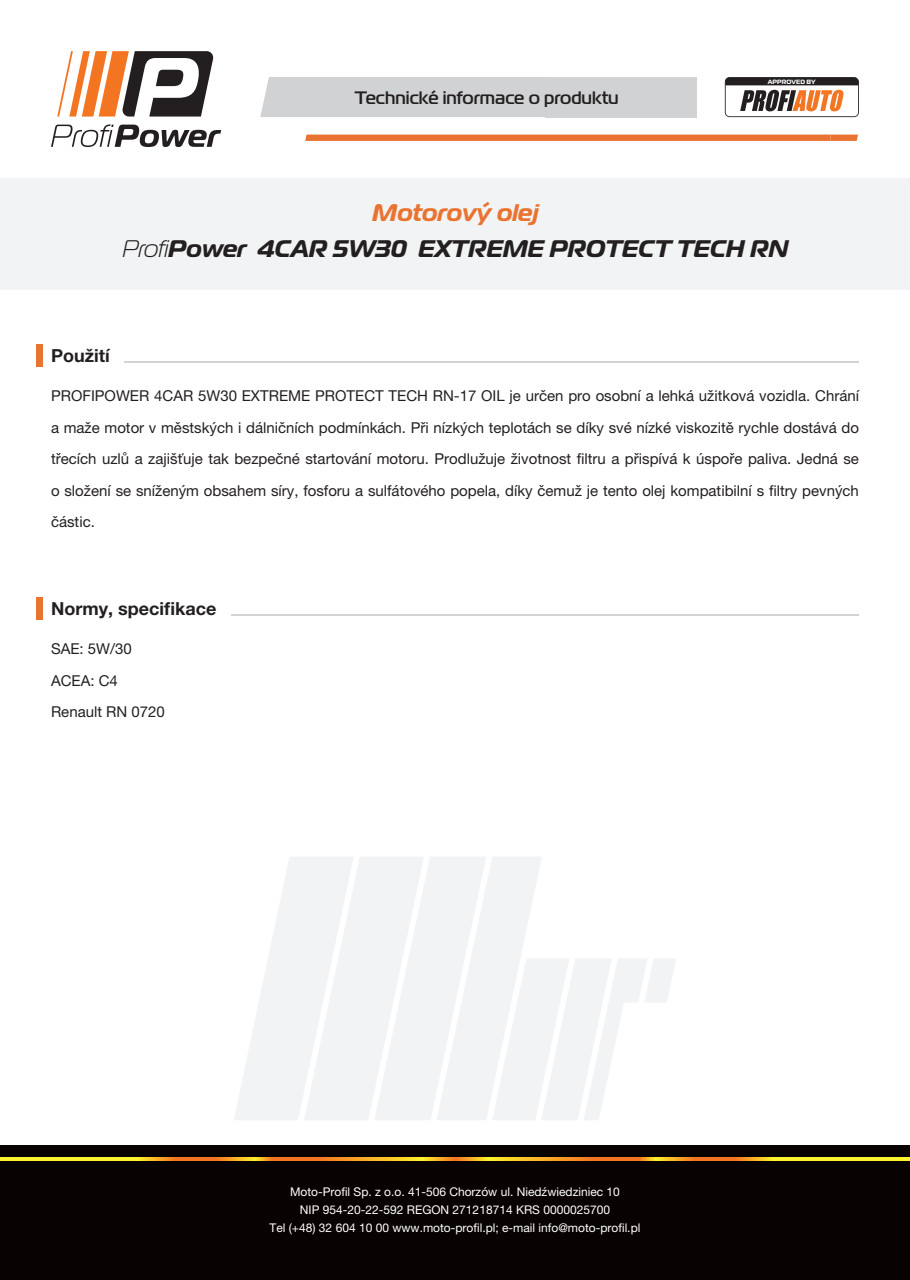
<style>
.page{position:relative;width:910px;height:1280px;background:#fff}
.page>*{position:absolute;margin:0;border:0;box-sizing:border-box;transform-origin:0 0}
.t1{font:italic 700 24px/36px "Magistral";color:#231f20;text-align:center}
.t2{font:500 18px "Magistral";color:#231f20}
.t3{font:700 18px "Helvetica Neue LT Pro";color:#231f20}
.t4{font:15px/31.5px "Helvetica Neue LT Pro";color:#231f20;text-align:justify}
.t5{font:12px/18px "Helvetica Neue LT Pro";color:#fff;text-align:center}
.t6{font:700 6.15px "Magistral";color:#fff}
.s1{color:#e97431}
.s2{font-weight:300}
</style>
<div class="page">
<div style="left:0;top:1145px;width:910px;height:135px;background:#080302"></div>
<div style="left:0;top:178px;width:910px;height:112px;background:#f2f3f4"></div>
<svg style="left:57px;top:51px;width:157px;height:66px"></svg>
<svg style="left:51px;top:124px;width:170px;height:23px"></svg>
<div style="left:260px;top:77px;width:285px;height:40px;background:#d1d2d4"></div>
<div style="left:545px;top:77px;width:152px;height:40px;background:#d1d2d4"></div>
<svg style="left:305px;top:135px;width:553px;height:6px;background:#e97533"></svg>
<svg style="left:725px;top:77px;width:134px;height:40px"></svg>
<div style="left:36px;top:344px;width:7px;height:23px;background:#e97431"></div>
<div style="left:36px;top:597px;width:7px;height:23px;background:#e97431"></div>
<svg style="left:0;top:1157px;width:910px;height:3px;background:#fab927"></svg>
<svg style="left:234px;top:857px;width:442px;height:263px"></svg>
<hr style="left:125px;top:361px;width:734px;height:1px;background:#d1d2d4">
<hr style="left:231px;top:614px;width:628px;height:1px;background:#d1d2d4">
<p class="t2" style="left:355px;top:87px;width:265px">Technické informace o produktu</p>
<p class="t6" style="left:768px;top:77px;width:49px">APPROVED BY</p>
<h1 class="t1" style="left:122px;top:195px;width:667px"><span class="s1">Motorový olej<br></span><span class="s2">Profi</span>Power 4CAR 5W30 EXTREME PROTECT TECH RN</h1>
<p class="t3" style="left:51px;top:345px;width:60px">Použití</p>
<p class="t4" style="left:51px;top:380px;width:809px">PROFIPOWER 4CAR 5W30 EXTREME PROTECT TECH RN-17 OIL je určen pro osobní a lehká užitková vozidla. Chrání a maže motor v městských i dálničních podmínkách. Při nízkých teplotách se díky své nízké viskozitě rychle dostává do třecích uzlů a zajišťuje tak bezpečné startování motoru. Prodlužuje životnost filtru a přispívá k úspoře paliva. Jedná se o složení se sníženým obsahem síry, fosforu a sulfátového popela, díky čemuž je tento olej kompatibilní s filtry pevných částic.</p>
<p class="t3" style="left:51px;top:597px;width:167px">Normy, specifikace</p>
<p class="t4" style="left:51px;top:633px;width:115px;text-align:left">SAE: 5W/30<br>ACEA: C4<br>Renault RN 0720</p>
<p class="t5" style="left:270px;top:1183px;width:372px">Moto-Profil Sp. z o.o. 41-506 Chorzów ul. Niedźwiedziniec 10<br>NIP 954-20-22-592 REGON 271218714 KRS 0000025700<br>Tel (+48) 32 604 10 00 www.moto-profil.pl; e-mail info@moto-profil.pl</p>
</div>
